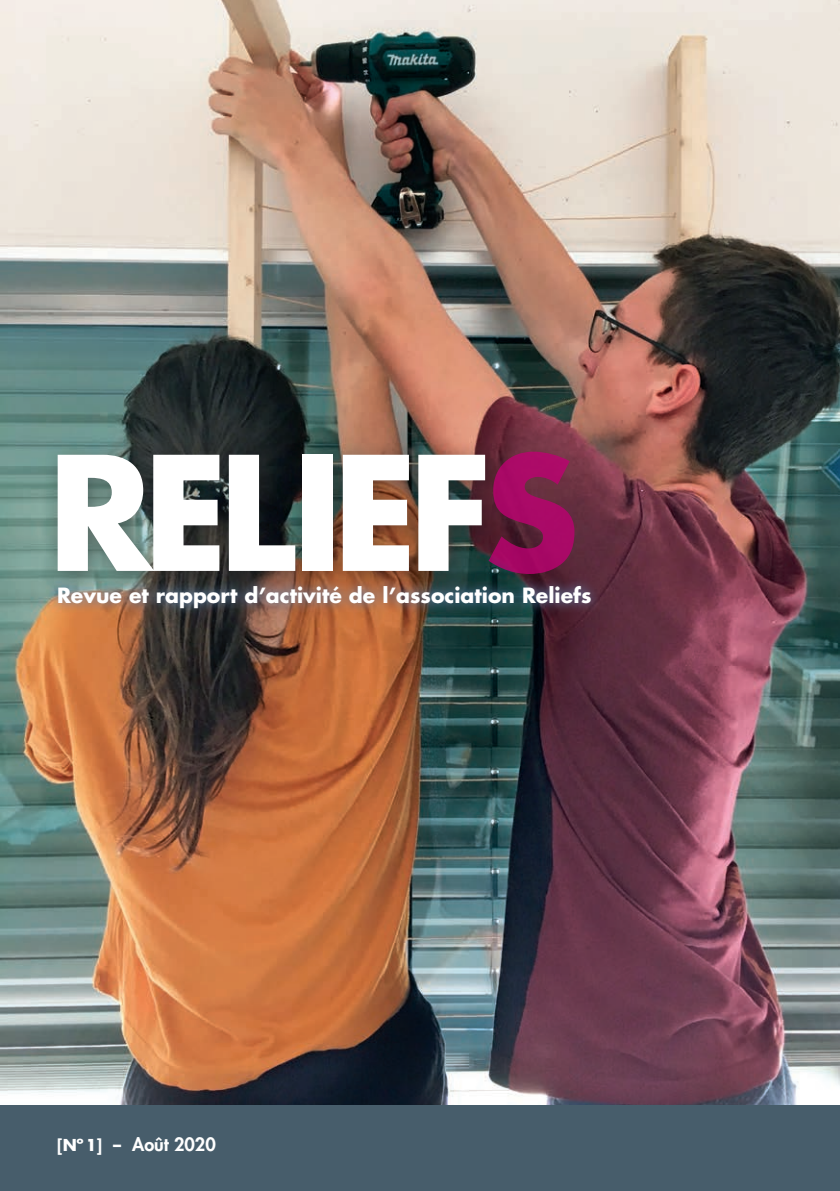
<style>
.page{position:relative;width:840px;height:1191px;background:#fff}
.page>*{position:absolute;margin:0;border:0;box-sizing:border-box;transform-origin:0 0}
.t1{font:700 154px "Futura";letter-spacing:-.06em;color:#fff}
.t2{font:700 20.4px "Futura";color:#fff}
.t3{font:800 18px "Futura";color:#fff}
.s1{color:#bd0172}
.s2{font-weight:700;font-size:16px}
</style>
<div class="page">
<img style="left:0;top:0;width:839px;height:1106px">
<div style="left:43px;top:440px;width:465px;height:154px;background:#231f20;opacity:.41"></div>
<img style="left:46px;top:574px;width:555px;height:46px">
<div style="left:0;top:1106px;width:839px;height:85px;background:#475d6b"></div>
<h1 class="t1" style="left:48px;top:411px;width:532px">RELIEF<span class="s1">S</span></h1>
<p class="t2" style="left:57px;top:582px;width:535px">Revue et rapport d’activité de l’association Reliefs</p>
<p class="t3" style="left:57px;top:1132px;width:160px"><span class="s2">[Nº 1] –</span> Août 2020</p>
</div>
